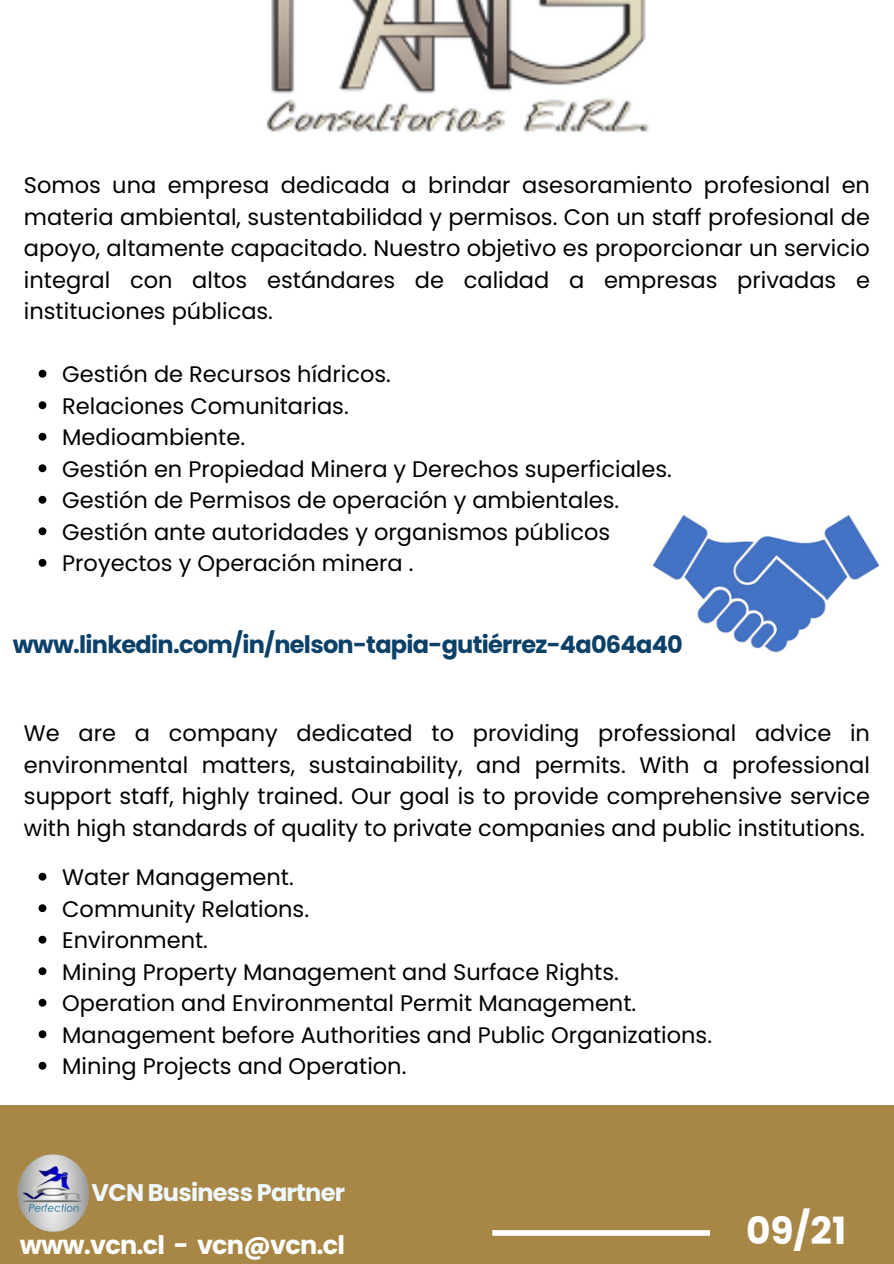
<style>
.page{position:relative;width:894px;height:1264px;background:#fff}
.page>*{position:absolute;margin:0;border:0;box-sizing:border-box;transform-origin:0 0}
.t1{font:700 37.5px "Poppins";color:#fff}
.t2{font:700 25.5px "Poppins";letter-spacing:-.03em;color:#fff}
.t3{font:700 24px "Poppins";letter-spacing:-.03em;color:#0b4068}
.t4{font:700 24px "Poppins";letter-spacing:-.03em;color:#eff8ff}
.t5{font:22.5px/31.5px "Poppins";color:#000;text-align:justify}
</style>
<div class="page">
<img style="left:266px;top:0;width:383px;height:133px">
<div style="left:0;top:1105px;width:893px;height:158px;background:#a88746"></div>
<div style="left:492px;top:1230px;width:217px;height:5px;background:#fff"></div>
<img style="left:17px;top:1154px;width:72px;height:78px">
<img style="left:652px;top:514px;width:228px;height:139px">
<svg style="left:39px;top:370px;width:7px;height:7px"></svg>
<svg style="left:39px;top:401px;width:7px;height:8px"></svg>
<svg style="left:39px;top:433px;width:7px;height:7px"></svg>
<svg style="left:39px;top:464px;width:7px;height:8px"></svg>
<svg style="left:39px;top:496px;width:7px;height:7px"></svg>
<svg style="left:39px;top:527px;width:7px;height:8px"></svg>
<svg style="left:39px;top:559px;width:7px;height:7px"></svg>
<svg style="left:39px;top:872px;width:7px;height:8px"></svg>
<svg style="left:39px;top:904px;width:7px;height:8px"></svg>
<svg style="left:39px;top:935px;width:7px;height:8px"></svg>
<svg style="left:39px;top:967px;width:7px;height:8px"></svg>
<svg style="left:39px;top:998px;width:7px;height:8px"></svg>
<svg style="left:39px;top:1030px;width:7px;height:8px"></svg>
<svg style="left:39px;top:1061px;width:7px;height:8px"></svg>
<p class="t5" style="left:24px;top:169px;width:847px">Somos una empresa dedicada a brindar asesoramiento profesional en materia ambiental, sustentabilidad y permisos. Con un staff profesional de apoyo, altamente capacitado. Nuestro objetivo es proporcionar un servicio integral con altos estándares de calidad a empresas privadas e instituciones públicas.</p>
<p class="t5" style="left:62px;top:358px;width:611px;text-align:left">Gestión de Recursos hídricos.<br>Relaciones Comunitarias.<br>Medioambiente.<br>Gestión en Propiedad Minera y Derechos superficiales.<br>Gestión de Permisos de operación y ambientales.<br>Gestión ante autoridades y organismos públicos Proyectos y Operación minera .</p>
<p class="t3" style="left:13px;top:628px;width:671px">www.linkedin.com/in/nelson-tapia-gutiérrez-4a064a40</p>
<p class="t5" style="left:24px;top:717px;width:847px">We are a company dedicated to providing professional advice in environmental matters, sustainability, and permits. With a professional support staff, highly trained. Our goal is to provide comprehensive service with high standards of quality to private companies and public institutions.</p>
<p class="t5" style="left:62px;top:861px;width:651px;text-align:left">Water Management.<br>Community Relations.<br>Environment.<br>Mining Property Management and Surface Rights.<br>Operation and Environmental Permit Management.<br>Management before Authorities and Public Organizations.<br>Mining Projects and Operation.</p>
<p class="t4" style="left:92px;top:1175px;width:255px">VCN Business Partner</p>
<p class="t2" style="left:20px;top:1226px;width:327px">www.vcn.cl - vcn@vcn.cl</p>
<h1 class="t1" style="left:745px;top:1204px;width:102px">09/21</h1>
</div>
